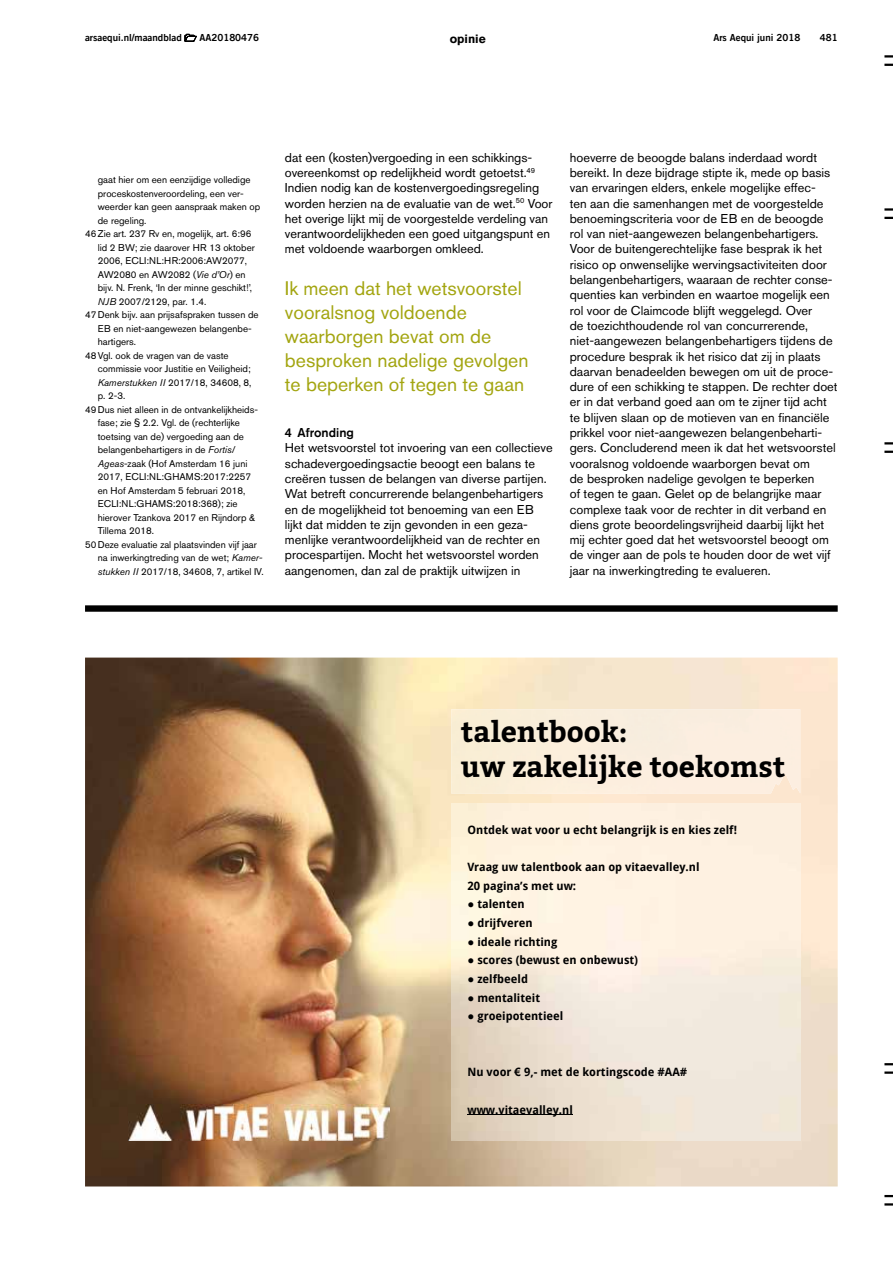
<style>
.page{position:relative;width:893px;height:1263px;background:#fff}
.page>*{position:absolute;margin:0;border:0;box-sizing:border-box;transform-origin:0 0}
.t1{font:700 28.65px/34.5px "Bitter";color:#000}
.t2{font:19.5px/24px "Akzidenz Grotesk BQ";color:#a3a510}
.t3{font:12.75px/15.3px "Akzidenz Grotesk BQ";color:#000}
.t4{font:500 12.75px "Akzidenz Grotesk BQ";color:#000}
.t5{font:700 12px "Akzidenz Grotesk BQ";color:#000}
.t6{font:700 11.55px/18.6px "Droid Sans";color:#000}
.t7{font:9.75px "Akzidenz Grotesk BQ";color:#000}
.t8{font:9.75px "Trade Gothic LT Bold Two";color:#000}
.s1{font-style:italic}
.s2{font-family:"Calibri";font-weight:400}
.s3{font-family:"Arial"}
</style>
<div class="page">
<svg style="left:884px;top:64px;width:9px;height:2px"></svg>
<svg style="left:884px;top:55px;width:9px;height:3px"></svg>
<svg style="left:884px;top:208px;width:9px;height:3px"></svg>
<svg style="left:884px;top:217px;width:9px;height:2px"></svg>
<svg style="left:884px;top:442px;width:9px;height:2px"></svg>
<svg style="left:884px;top:451px;width:9px;height:2px"></svg>
<svg style="left:884px;top:1063px;width:9px;height:2px"></svg>
<svg style="left:884px;top:1071px;width:9px;height:3px"></svg>
<svg style="left:884px;top:1203px;width:9px;height:2px"></svg>
<svg style="left:884px;top:1195px;width:9px;height:2px"></svg>
<svg style="left:185px;top:34px;width:12px;height:8px"></svg>
<div style="left:85px;top:605px;width:753px;height:7px;background:#000"></div>
<img style="left:85px;top:657px;width:753px;height:529px">
<img style="left:128px;top:1105px;width:261px;height:35px">
<img style="left:451px;top:803px;width:349px;height:338px">
<hr style="left:467px;top:1114px;width:106px;height:1px;background:#000">
<img style="left:451px;top:709px;width:349px;height:84px">
<p class="t8" style="left:85px;top:32px;width:98px">arsaequi.nl/maandblad</p>
<p class="t8" style="left:200px;top:32px;width:61px">AA20180476</p>
<p class="t5" style="left:450px;top:32px;width:37px">opinie</p>
<p class="t8" style="left:713px;top:32px;width:88px">Ars Aequi juni 2018</p>
<p class="t8" style="left:820px;top:32px;width:19px">481</p>
<p class="t7" style="left:98px;top:174px;width:154px">gaat hier om een eenzijdige volledige</p>
<p class="t7" style="left:98px;top:187px;width:148px">proceskostenveroordeling, een ver-</p>
<p class="t7" style="left:98px;top:201px;width:164px">weerder kan geen aanspraak maken op</p>
<p class="t7" style="left:98px;top:214px;width:50px">de regeling.</p>
<p class="t7" style="left:85px;top:228px;width:168px">46Zie art. 237 Rv en, mogelijk, art. 6:96</p>
<p class="t7" style="left:98px;top:241px;width:159px">lid 2 BW; zie daarover HR 13 oktober</p>
<p class="t7" style="left:98px;top:255px;width:151px">2006, ECLI:NL:HR:2006:AW2077,</p>
<p class="t7" style="left:98px;top:269px;width:149px">AW2080 en AW2082 (<span class="s1">Vie d’Or</span>) en</p>
<p class="t7" style="left:98px;top:282px;width:156px">bijv. N. Frenk, ‘In der minne geschikt!’,</p>
<p class="t7" style="left:98px;top:296px;width:110px"><span class="s1">NJB</span> 2007/2129, par. 1.4.</p>
<p class="t7" style="left:85px;top:309px;width:175px">47 Denk bijv. aan prijsafspraken tussen de</p>
<p class="t7" style="left:98px;top:323px;width:155px">EB en niet-aangewezen belangenbe-</p>
<p class="t7" style="left:98px;top:336px;width:40px">hartigers.</p>
<p class="t7" style="left:85px;top:350px;width:145px">48Vgl. ook de vragen van de vaste</p>
<p class="t7" style="left:98px;top:363px;width:154px">commissie voor Justitie en Veiligheid;</p>
<p class="t7" style="left:98px;top:377px;width:155px"><span class="s1">Kamerstukken II</span> 2017/18, 34608, 8,</p>
<p class="t7" style="left:98px;top:390px;width:29px">p. 2-3.</p>
<p class="t7" style="left:85px;top:404px;width:174px">49 Dus niet alleen in de ontvankelijkheids-</p>
<p class="t7" style="left:98px;top:417px;width:144px">fase; zie § 2.2. Vgl. de (rechterlijke</p>
<p class="t7" style="left:98px;top:431px;width:148px">toetsing van de) vergoeding aan de</p>
<p class="t7" style="left:98px;top:444px;width:139px">belangenbehartigers in de <span class="s1">Fortis/</span></p>
<p class="t7" style="left:98px;top:458px;width:151px"><span class="s1">Ageas</span>-zaak (Hof Amsterdam 16 juni</p>
<p class="t7" style="left:98px;top:471px;width:155px">2017, ECLI:NL:GHAMS:2017:2257</p>
<p class="t7" style="left:98px;top:485px;width:149px">en Hof Amsterdam 5 februari 2018,</p>
<p class="t7" style="left:98px;top:498px;width:141px">ECLI:NL:GHAMS:2018:368); zie</p>
<p class="t7" style="left:98px;top:512px;width:159px">hierover Tzankova 2017 en Rijndorp &amp;</p>
<p class="t7" style="left:98px;top:525px;width:58px">Tillema 2018.</p>
<p class="t7" style="left:85px;top:539px;width:173px">50 Deze evaluatie zal plaatsvinden vijf jaar</p>
<p class="t7" style="left:98px;top:552px;width:166px">na inwerkingtreding van de wet; <span class="s1">Kamer-</span></p>
<p class="t7" style="left:98px;top:566px;width:167px"><span class="s1">stukken II</span> 2017/18, 34608, 7, artikel IV.</p>
<p class="t3" style="left:285px;top:149px;width:269px">dat een (kosten)vergoeding in een schikkings&shy;overeenkomst op redelijkheid wordt getoetst.<sup>49<br></sup>Indien nodig kan de kostenvergoedingsregeling worden herzien na de evaluatie van de wet.<sup>50</sup> Voor het overige lijkt mij de voorgestelde verdeling van verantwoordelijkheden een goed uitgangspunt en met voldoende waarborgen omkleed.</p>
<h2 class="t2" style="left:285px;top:276px;width:245px">Ik meen dat het wetsvoorstel vooralsnog voldoende waarborgen bevat om de besproken nadelige gevolgen te beperken of tegen te gaan</h2>
<p class="t4" style="left:285px;top:425px;width:71px">4 Afronding</p>
<p class="t3" style="left:285px;top:440px;width:269px">Het wetsvoorstel tot invoering van een collectieve schadevergoedingsactie beoogt een balans te creëren tussen de belangen van diverse partijen.<br>Wat betreft concurrerende belangenbehartigers en de mogelijkheid tot benoeming van een EB lijkt dat midden te zijn gevonden in een geza&shy;menlijke verantwoordelijkheid van de rechter en procespartijen. Mocht het wetsvoorstel worden aangenomen, dan zal de praktijk uitwijzen in</p>
<p class="t3" style="left:570px;top:149px;width:269px">hoeverre de beoogde balans inderdaad wordt bereikt. In deze bijdrage stipte ik, mede op basis van ervaringen elders, enkele mogelijke effec-<br>ten aan die samenhangen met de voorgestelde benoemingscriteria voor de EB en de beoogde rol van niet-aangewezen belangenbehartigers.<br>Voor de buitengerechtelijke fase besprak ik het risico op onwenselijke wervingsactiviteiten door belangenbehartigers, waaraan de rechter conse&shy;quenties kan verbinden en waartoe mogelijk een rol voor de Claimcode blijft weggelegd. Over<br>de toezichthoudende rol van concurrerende, niet-aangewezen belangenbehartigers tijdens de procedure besprak ik het risico dat zij in plaats daarvan benadeelden bewegen om uit de proce&shy;dure of een schikking te stappen. De rechter doet er in dat verband goed aan om te zijner tijd acht te blijven slaan op de motieven van en financiële prikkel voor niet-aangewezen belangenbeharti&shy;gers. Concluderend meen ik dat het wetsvoorstel vooralsnog voldoende waarborgen bevat om<br>de besproken nadelige gevolgen te beperken<br>of tegen te gaan. Gelet op de belangrijke maar complexe taak voor de rechter in dit verband en diens grote beoordelingsvrijheid daarbij lijkt het mij echter goed dat het wetsvoorstel beoogt om de vinger aan de pols te houden door de wet vijf jaar na inwerkingtreding te evalueren.</p>
<h1 class="t1" style="left:461px;top:714px;width:326px">talentbook:<br>uw zakelijke toekomst</h1>
<p class="t6" style="left:467px;top:820px;width:271px">Ontdek wat voor u echt belangrijk is en kies zelf!</p>
<p class="t6" style="left:467px;top:857px;width:234px">Vraag uw talentbook aan op vitaevalley.nl<br>20 pagina’s met uw:</p>
<p class="t6" style="left:467px;top:895px;width:59px"><span class="s2">●</span> talenten</p>
<p class="t6" style="left:467px;top:913px;width:67px"><span class="s2">●</span> drijfveren</p>
<p class="t6" style="left:467px;top:932px;width:92px"><span class="s2">●</span> ideale richting</p>
<p class="t6" style="left:467px;top:951px;width:172px"><span class="s2">●</span> scores (bewust en onbewust)</p>
<p class="t6" style="left:467px;top:969px;width:62px"><span class="s2">●</span> zelfbeeld</p>
<p class="t6" style="left:467px;top:988px;width:74px"><span class="s2">●</span> mentaliteit</p>
<p class="t6" style="left:467px;top:1006px;width:97px"><span class="s2">●</span> groeipotentieel</p>
<p class="t6" style="left:467px;top:1062px;width:221px">Nu voor <span class="s3">€</span> 9,- met de kortingscode #AA#</p>
<p class="t6" style="left:467px;top:1100px;width:107px">www.vitaevalley.nl</p>
</div>
